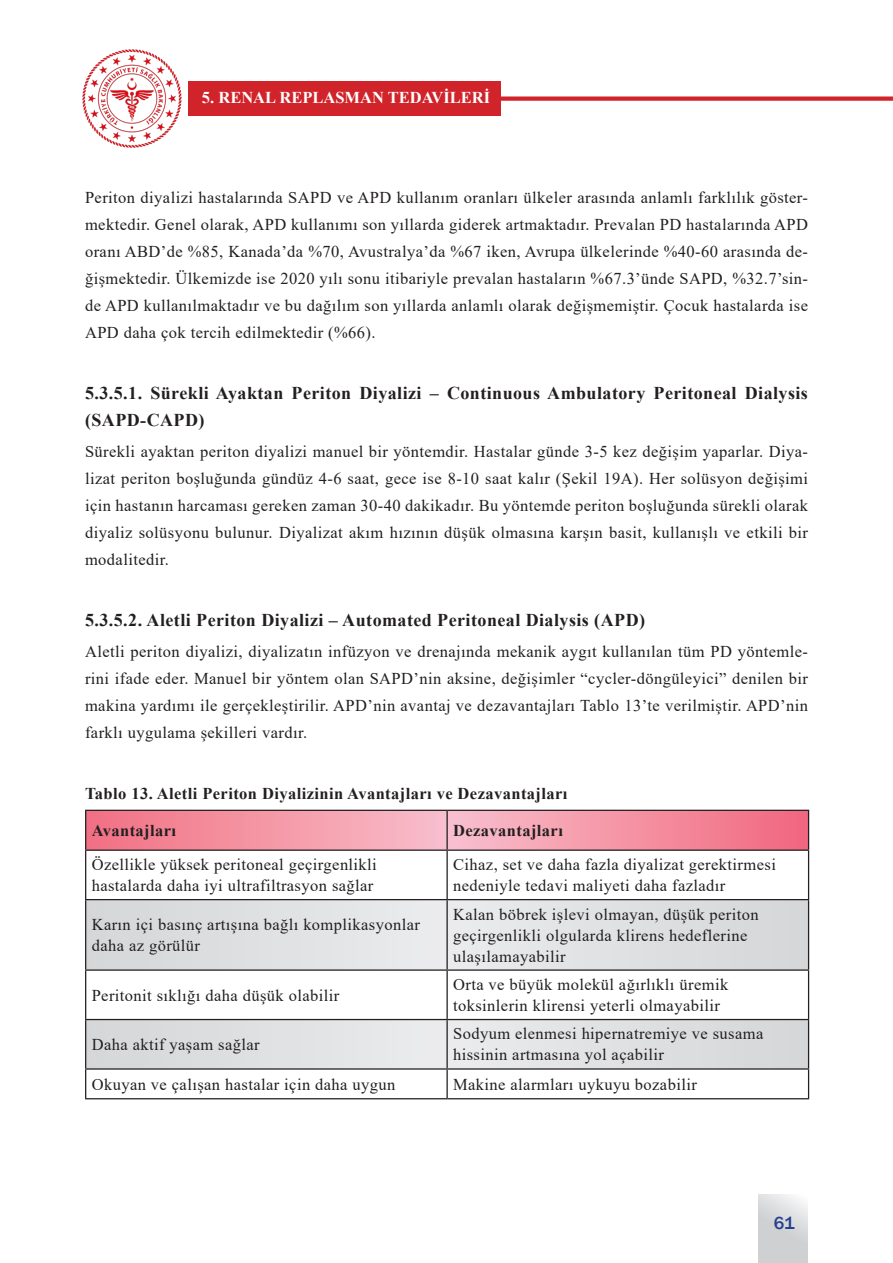
<style>
.page{position:relative;width:893px;height:1263px;background:#fff}
.page>*{position:absolute;margin:0;border:0;box-sizing:border-box;transform-origin:0 0}
.BAŞLIK_4{font:700 18px/27px "Times New Roman";letter-spacing:.025em;color:#231f20}
.t1{font:500 18px "Franklin Gothic";color:#253f8e}
.DÜZ_METİN{font:16.5px/21px "Times New Roman";letter-spacing:.025em;color:#231f20}
.DÜZ_METİNilkparagraf{font:16.5px/27px "Times New Roman";letter-spacing:.025em;color:#231f20;text-align:justify}
.tablo{font:700 16.5px "Times New Roman";letter-spacing:.025em;color:#231f20}
.t2{font:700 16.5px "Times New Roman";color:#fff}
.DÜZ_METİN-2{font:700 16.5px "Times New Roman";letter-spacing:.025em;color:#231f20}
</style>
<div class="page">
<div style="left:189px;top:96px;width:704px;height:5px;background:#d1232a"></div>
<img style="left:82px;top:49px;width:100px;height:99px">
<div style="left:189px;top:81px;width:312px;height:35px;background:#d1232a"></div>
<svg style="left:759px;top:1195px;width:49px;height:68px;background:#d7d8da"></svg>
<svg style="left:86px;top:811px;width:722px;height:38px;background:#f395a5"></svg>
<svg style="left:86px;top:900px;width:722px;height:168px"></svg>
<hr style="left:85px;top:810px;width:362px;height:1px;background:#231f20">
<hr style="left:85px;top:811px;width:1px;height:38px;background:#231f20">
<hr style="left:447px;top:810px;width:362px;height:1px;background:#231f20">
<hr style="left:446px;top:811px;width:2px;height:38px;background:#231f20">
<hr style="left:808px;top:811px;width:1px;height:38px;background:#231f20">
<hr style="left:85px;top:849px;width:362px;height:2px;background:#231f20">
<hr style="left:85px;top:851px;width:1px;height:48px;background:#231f20">
<hr style="left:447px;top:849px;width:362px;height:2px;background:#231f20">
<hr style="left:446px;top:851px;width:2px;height:48px;background:#231f20">
<hr style="left:808px;top:851px;width:1px;height:48px;background:#231f20">
<hr style="left:85px;top:899px;width:362px;height:1px;background:#231f20">
<hr style="left:85px;top:900px;width:1px;height:69px;background:#231f20">
<hr style="left:447px;top:899px;width:362px;height:1px;background:#231f20">
<hr style="left:446px;top:900px;width:2px;height:69px;background:#231f20">
<hr style="left:808px;top:900px;width:1px;height:69px;background:#231f20">
<hr style="left:85px;top:969px;width:362px;height:2px;background:#231f20">
<hr style="left:85px;top:971px;width:1px;height:48px;background:#231f20">
<hr style="left:447px;top:969px;width:362px;height:2px;background:#231f20">
<hr style="left:446px;top:971px;width:2px;height:48px;background:#231f20">
<hr style="left:808px;top:971px;width:1px;height:48px;background:#231f20">
<hr style="left:85px;top:1019px;width:362px;height:1px;background:#231f20">
<hr style="left:85px;top:1020px;width:1px;height:48px;background:#231f20">
<hr style="left:447px;top:1019px;width:362px;height:1px;background:#231f20">
<hr style="left:446px;top:1020px;width:2px;height:48px;background:#231f20">
<hr style="left:808px;top:1020px;width:1px;height:48px;background:#231f20">
<hr style="left:85px;top:1068px;width:362px;height:2px;background:#231f20">
<svg style="left:85px;top:1070px;width:1px;height:28px"></svg>
<hr style="left:447px;top:1068px;width:362px;height:2px;background:#231f20">
<hr style="left:446px;top:1070px;width:2px;height:28px;background:#231f20">
<svg style="left:808px;top:1070px;width:1px;height:28px"></svg>
<hr style="left:85px;top:1098px;width:362px;height:1px;background:#231f20">
<hr style="left:447px;top:1098px;width:362px;height:1px;background:#231f20">
<p class="t2" style="left:202px;top:85px;width:290px">5. RENAL REPLASMAN TEDAVİLERİ</p>
<p class="DÜZ_METİN" style="left:85px;top:183px;width:724px;line-height:27px;text-align:justify">Periton diyalizi hastalarında SAPD ve APD kullanım oranları ülkeler arasında anlamlı farklılık göster&shy;mektedir. Genel olarak, APD kullanımı son yıllarda giderek artmaktadır. Prevalan PD hastalarında APD oranı ABD’de %85, Kanada’da %70, Avustralya’da %67 iken, Avrupa ülkelerinde %40-60 arasında de&shy;ğişmektedir. Ülkemizde ise 2020 yılı sonu itibariyle prevalan hastaların %67.3’ünde SAPD, %32.7’sin&shy;de APD kullanılmaktadır ve bu dağılım son yıllarda anlamlı olarak değişmemiştir. Çocuk hastalarda ise APD daha çok tercih edilmektedir (%66).</p>
<p class="BAŞLIK_4" style="left:85px;top:379px;width:724px">5.3.5.1. Sürekli Ayaktan Periton Diyalizi – Continuous Ambulatory Peritoneal Dialysis (SAPD-CAPD)</p>
<p class="DÜZ_METİNilkparagraf" style="left:85px;top:437px;width:724px">Sürekli ayaktan periton diyalizi manuel bir yöntemdir. Hastalar günde 3-5 kez değişim yaparlar. Diya&shy;lizat periton boşluğunda gündüz 4-6 saat, gece ise 8-10 saat kalır (Şekil 19A). Her solüsyon değişimi için hastanın harcaması gereken zaman 30-40 dakikadır. Bu yöntemde periton boşluğunda sürekli olarak diyaliz solüsyonu bulunur. Diyalizat akım hızının düşük olmasına karşın basit, kullanışlı ve etkili bir modalitedir.</p>
<p class="BAŞLIK_4" style="left:85px;top:606px;width:562px">5.3.5.2. Aletli Periton Diyalizi – Automated Peritoneal Dialysis (APD)</p>
<p class="DÜZ_METİNilkparagraf" style="left:85px;top:638px;width:724px">Aletli periton diyalizi, diyalizatın infüzyon ve drenajında mekanik aygıt kullanılan tüm PD yöntemle&shy;rini ifade eder. Manuel bir yöntem olan SAPD’nin aksine, değişimler “cycler-döngüleyici” denilen bir makina yardımı ile gerçekleştirilir. APD’nin avantaj ve dezavantajları Tablo 13’te verilmiştir. APD’nin farklı uygulama şekilleri vardır.</p>
<p class="tablo" style="left:85px;top:782px;width:484px">Tablo 13. Aletli Periton Diyalizinin Avantajları ve Dezavantajları</p>
<p class="DÜZ_METİN-2" style="left:92px;top:818px;width:86px">Avantajları</p>
<p class="DÜZ_METİN-2" style="left:453px;top:818px;width:111px">Dezavantajları</p>
<p class="DÜZ_METİN" style="left:92px;top:853px;width:287px">Özellikle yüksek peritoneal geçirgenlikli hastalarda daha iyi ultrafiltrasyon sağlar</p>
<p class="DÜZ_METİN" style="left:453px;top:853px;width:324px">Cihaz, set ve daha fazla diyalizat gerektirmesi nedeniyle tedavi maliyeti daha fazladır</p>
<p class="DÜZ_METİN" style="left:92px;top:913px;width:330px">Karın içi basınç artışına bağlı komplikasyonlar daha az görülür</p>
<p class="DÜZ_METİN" style="left:453px;top:903px;width:307px">Kalan böbrek işlevi olmayan, düşük periton geçirgenlikli olgularda klirens hedeflerine ulaşılamayabilir</p>
<p class="DÜZ_METİN" style="left:92px;top:984px;width:249px">Peritonit sıklığı daha düşük olabilir</p>
<p class="DÜZ_METİN" style="left:453px;top:973px;width:277px">Orta ve büyük molekül ağırlıklı üremik toksinlerin klirensi yeterli olmayabilir</p>
<p class="DÜZ_METİN" style="left:92px;top:1033px;width:170px">Daha aktif yaşam sağlar</p>
<p class="DÜZ_METİN" style="left:453px;top:1023px;width:312px">Sodyum elenmesi hipernatremiye ve susama hissinin artmasına yol açabilir</p>
<p class="DÜZ_METİN" style="left:92px;top:1073px;width:305px">Okuyan ve çalışan hastalar için daha uygun</p>
<p class="DÜZ_METİN" style="left:453px;top:1073px;width:245px">Makine alarmları uykuyu bozabilir</p>
<p class="t1" style="left:774px;top:1211px;width:22px">61</p>
</div>
